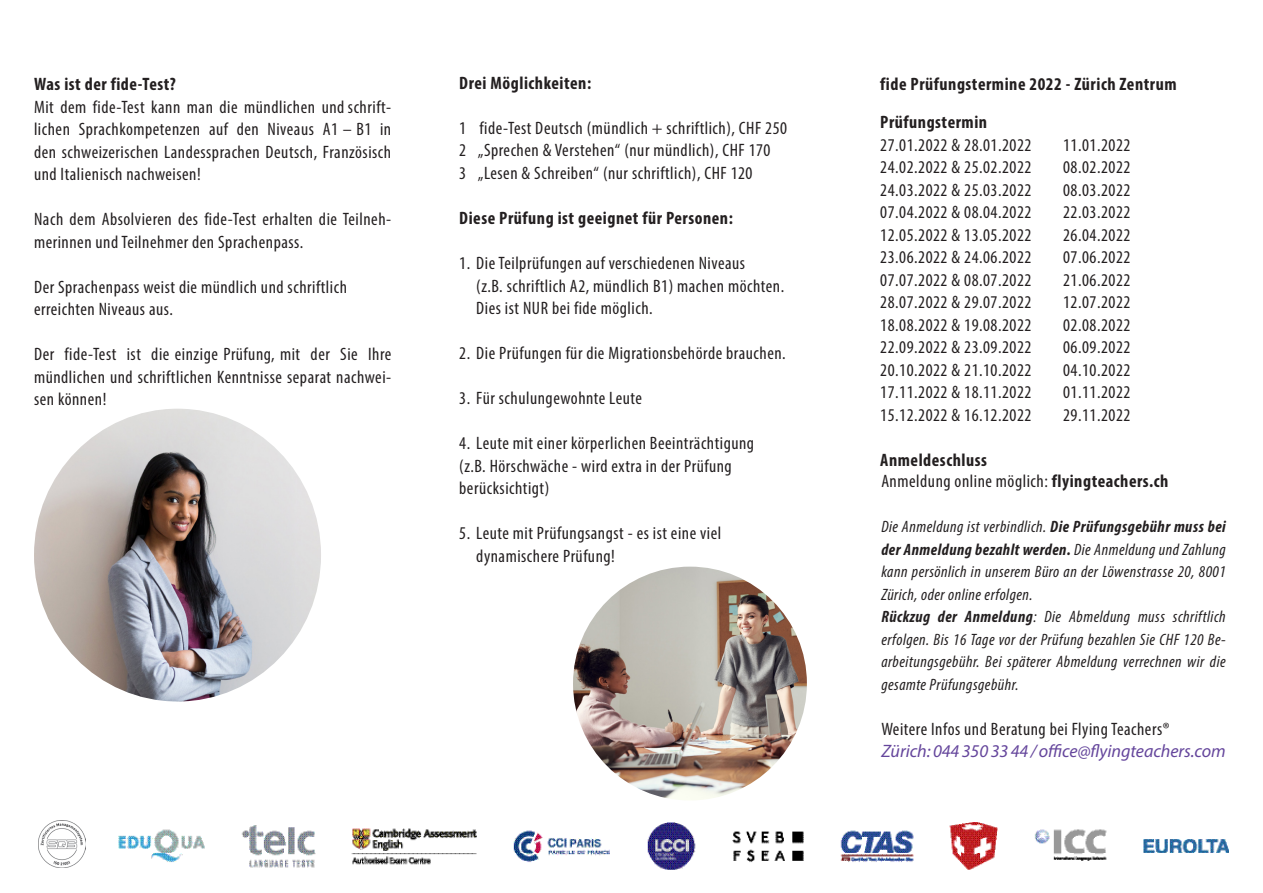
<style>
.page{position:relative;width:1263px;height:893px;background:#fff}
.page>*{position:absolute;margin:0;border:0;box-sizing:border-box;transform-origin:0 0}
.t1{font:condensed 18px/22.5px "Myriad Pro";letter-spacing:.03em;color:#231f20;text-align:justify}
.t2{font:700 condensed 18px "Myriad Pro";letter-spacing:.03em;color:#231f20}
.t3{font:italic 18px "Myriad Pro";letter-spacing:-.005em;color:#65469c}
.t4{font:italic condensed 16.5px/22.5px "Myriad Pro";letter-spacing:.03em;color:#231f20;text-align:justify}
.s1{font-weight:700}
</style>
<div class="page">
<img style="left:34px;top:409px;width:287px;height:292px">
<img style="left:118px;top:822px;width:1111px;height:48px">
<img style="left:573px;top:567px;width:234px;height:233px;border-radius:117px">
<img style="left:38px;top:821px;width:47px;height:46px">
<p class="t2" style="left:34px;top:73px;width:143px">Was ist der fide-Test?</p>
<p class="t1" style="left:34px;top:95px;width:359px">Mit dem fide-Test kann man die mündlichen und schrift&shy;lichen Sprachkompetenzen auf den Niveaus A1 – B1 in den schweizerischen Landessprachen Deutsch, Französisch und Italienisch nachweisen!</p>
<p class="t1" style="left:34px;top:208px;width:359px">Nach dem Absolvieren des fide-Test erhalten die Teilneh&shy;merinnen und Teilnehmer den Sprachenpass.</p>
<p class="t1" style="left:34px;top:275px;width:314px">Der Sprachenpass weist die mündlich und schriftlich</p>
<p class="t1" style="left:34px;top:298px;width:140px">erreichten Niveaus aus.</p>
<p class="t1" style="left:34px;top:343px;width:359px">Der fide-Test ist die einzige Prüfung, mit der Sie Ihre mündlichen und schriftlichen Kenntnisse separat nachwei&shy;sen können!</p>
<p class="t2" style="left:459px;top:72px;width:133px">Drei Möglichkeiten:</p>
<p class="t1" style="left:459px;top:117px;width:329px">1 fide-Test Deutsch (mündlich + schriftlich), CHF 250</p>
<p class="t1" style="left:459px;top:139px;width:313px">2 „Sprechen &amp; Verstehen“ (nur mündlich), CHF 170</p>
<p class="t1" style="left:459px;top:162px;width:295px">3 „Lesen &amp; Schreiben“ (nur schriftlich), CHF 120</p>
<p class="t2" style="left:459px;top:207px;width:275px">Diese Prüfung ist geeignet für Personen:</p>
<p class="t1" style="left:459px;top:252px;width:287px">1. Die Teilprüfungen auf verschiedenen Niveaus</p>
<p class="t1" style="left:476px;top:274px;width:309px">(z.B. schriftlich A2, mündlich B1) machen möchten.</p>
<p class="t1" style="left:476px;top:297px;width:178px">Dies ist NUR bei fide möglich.</p>
<p class="t1" style="left:459px;top:342px;width:328px">2. Die Prüfungen für die Migrationsbehörde brauchen.</p>
<p class="t1" style="left:459px;top:387px;width:184px">3. Für schulungewohnte Leute</p>
<p class="t1" style="left:459px;top:432px;width:296px">4. Leute mit einer körperlichen Beeinträchtigung</p>
<p class="t1" style="left:459px;top:454px;width:274px">(z.B. Hörschwäche - wird extra in der Prüfung</p>
<p class="t1" style="left:459px;top:477px;width:92px">berücksichtigt)</p>
<p class="t1" style="left:459px;top:522px;width:264px">5. Leute mit Prüfungsangst - es ist eine viel</p>
<p class="t1" style="left:476px;top:544px;width:140px">dynamischere Prüfung!</p>
<p class="t2" style="left:880px;top:73px;width:298px">fide Prüfungstermine 2022 - Zürich Zentrum</p>
<p class="t2" style="left:880px;top:111px;width:108px">Prüfungstermin</p>
<p class="t1" style="left:880px;top:133px;width:153px">27.01.2022 &amp; 28.01.2022</p>
<p class="t1" style="left:880px;top:156px;width:153px">24.02.2022 &amp; 25.02.2022</p>
<p class="t1" style="left:880px;top:178px;width:153px">24.03.2022 &amp; 25.03.2022</p>
<p class="t1" style="left:880px;top:201px;width:153px">07.04.2022 &amp; 08.04.2022</p>
<p class="t1" style="left:880px;top:223px;width:153px">12.05.2022 &amp; 13.05.2022</p>
<p class="t1" style="left:880px;top:246px;width:153px">23.06.2022 &amp; 24.06.2022</p>
<p class="t1" style="left:880px;top:268px;width:153px">07.07.2022 &amp; 08.07.2022</p>
<p class="t1" style="left:880px;top:291px;width:153px">28.07.2022 &amp; 29.07.2022</p>
<p class="t1" style="left:880px;top:313px;width:153px">18.08.2022 &amp; 19.08.2022</p>
<p class="t1" style="left:880px;top:336px;width:153px">22.09.2022 &amp; 23.09.2022</p>
<p class="t1" style="left:880px;top:358px;width:153px">20.10.2022 &amp; 21.10.2022</p>
<p class="t1" style="left:880px;top:381px;width:153px">17.11.2022 &amp; 18.11.2022</p>
<p class="t1" style="left:880px;top:403px;width:153px">15.12.2022 &amp; 16.12.2022</p>
<p class="t2" style="left:880px;top:449px;width:108px">Anmeldeschluss</p>
<p class="t1" style="left:1063px;top:133px;width:69px">11.01.2022</p>
<p class="t1" style="left:1063px;top:156px;width:69px">08.02.2022</p>
<p class="t1" style="left:1063px;top:178px;width:69px">08.03.2022</p>
<p class="t1" style="left:1063px;top:201px;width:69px">22.03.2022</p>
<p class="t1" style="left:1063px;top:223px;width:69px">26.04.2022</p>
<p class="t1" style="left:1063px;top:246px;width:69px">07.06.2022</p>
<p class="t1" style="left:1063px;top:268px;width:69px">21.06.2022</p>
<p class="t1" style="left:1063px;top:291px;width:69px">12.07.2022</p>
<p class="t1" style="left:1063px;top:313px;width:69px">02.08.2022</p>
<p class="t1" style="left:1063px;top:336px;width:69px">06.09.2022</p>
<p class="t1" style="left:1063px;top:358px;width:69px">04.10.2022</p>
<p class="t1" style="left:1063px;top:381px;width:69px">01.11.2022</p>
<p class="t1" style="left:1063px;top:403px;width:69px">29.11.2022</p>
<p class="t1" style="left:881px;top:470px;width:289px">Anmeldung online möglich: <span class="s1">flyingteachers.ch</span></p>
<p class="t4" style="left:881px;top:515px;width:346px">Die Anmeldung ist verbindlich. <span class="s1">Die Prüfungsgebühr muss bei der Anmeldung bezahlt werden.</span> Die Anmeldung und Zahlung kann persönlich in unserem Büro an der Löwenstrasse 20, 8001<br>Zürich, oder online erfolgen.</p>
<p class="t4" style="left:881px;top:605px;width:346px"><span class="s1">Rückzug der Anmeldung</span>: Die Abmeldung muss schriftlich erfolgen. Bis 16 Tage vor der Prüfung bezahlen Sie CHF 120 Be&shy;arbeitungsgebühr. Bei späterer Abmeldung verrechnen wir die gesamte Prüfungsgebühr.</p>
<p class="t1" style="left:881px;top:717px;width:290px">Weitere Infos und Beratung bei Flying Teachers®</p>
<p class="t3" style="left:881px;top:740px;width:346px">Zürich: 044 350 33 44 / office@flyingteachers.com</p>
</div>
